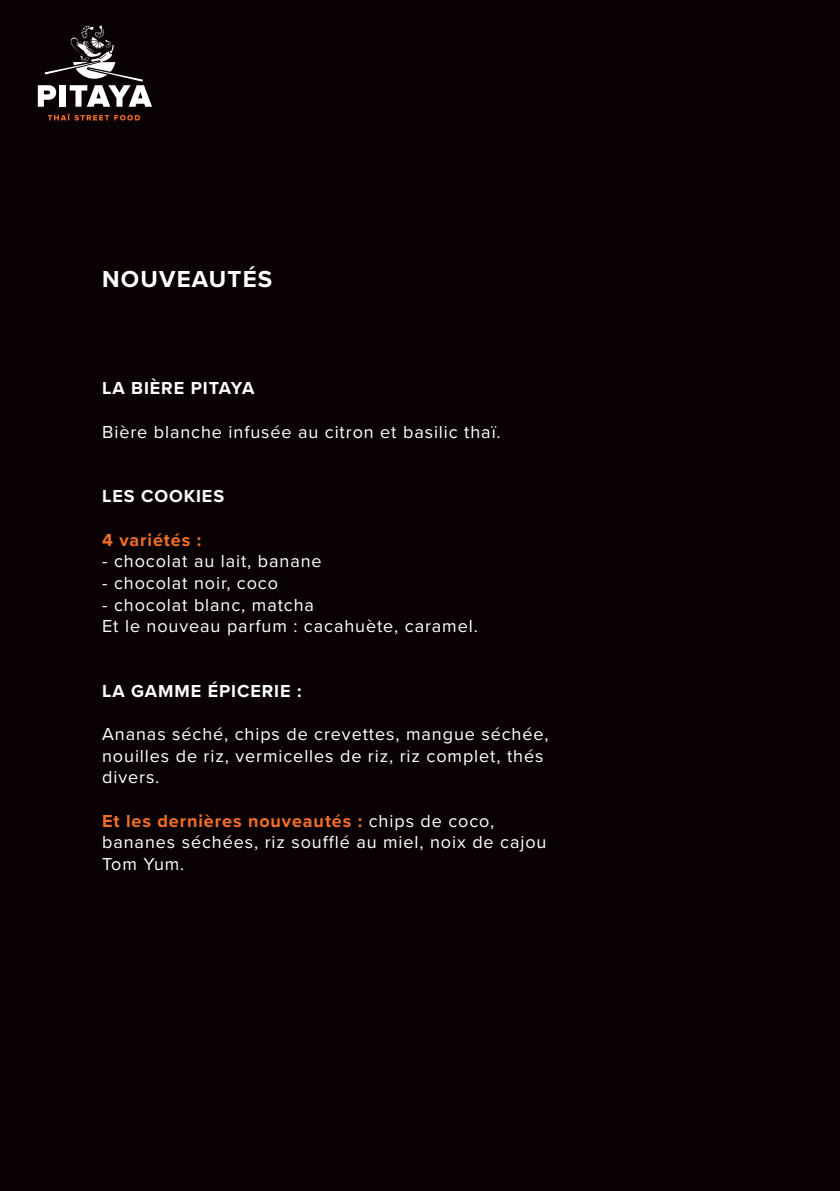
<style>
.page{position:relative;width:840px;height:1191px;background:#fff}
.page>*{position:absolute;margin:0;border:0;box-sizing:border-box;transform-origin:0 0}
.t1{font:700 24px "Proxima Nova";letter-spacing:.05em;color:#fff}
.t2{font:18px/21.6px "Proxima Nova";letter-spacing:.05em;color:#fff}
.t3{font:700 18px "Proxima Nova";letter-spacing:.05em;color:#fff}
.t4{font:700 18px "Proxima Nova";letter-spacing:.05em;color:#f36f27}
.s1{font-weight:700;color:#f36f27}
</style>
<div class="page">
<div style="left:0;top:0;width:839px;height:1191px;background:#090103"></div>
<svg style="left:38px;top:25px;width:114px;height:82px"></svg>
<svg style="left:48px;top:113px;width:92px;height:7px"></svg>
<h1 class="t1" style="left:102px;top:266px;width:171px">NOUVEAUTÉS</h1>
<p class="t3" style="left:102px;top:379px;width:154px">LA BIÈRE PITAYA</p>
<p class="t2" style="left:102px;top:422px;width:400px">Bière blanche infusée au citron et basilic thaï.</p>
<p class="t3" style="left:102px;top:487px;width:123px">LES COOKIES</p>
<p class="t4" style="left:102px;top:530px;width:101px">4 variétés :</p>
<p class="t2" style="left:102px;top:551px;width:221px">- chocolat au lait, banane</p>
<p class="t2" style="left:102px;top:573px;width:177px">- chocolat noir, coco</p>
<p class="t2" style="left:102px;top:594px;width:377px">- chocolat blanc, matcha<br>Et le nouveau parfum : cacahuète, caramel.</p>
<p class="t3" style="left:102px;top:681px;width:201px">LA GAMME ÉPICERIE :</p>
<p class="t2" style="left:102px;top:724px;width:447px">Ananas séché, chips de crevettes, mangue séchée, nouilles de riz, vermicelles de riz, riz complet, thés divers.</p>
<p class="t2" style="left:102px;top:810px;width:445px"><span class="s1">Et les dernières nouveautés :</span> chips de coco, bananes séchées, riz soufflé au miel, noix de cajou<br>Tom Yum.</p>
</div>
